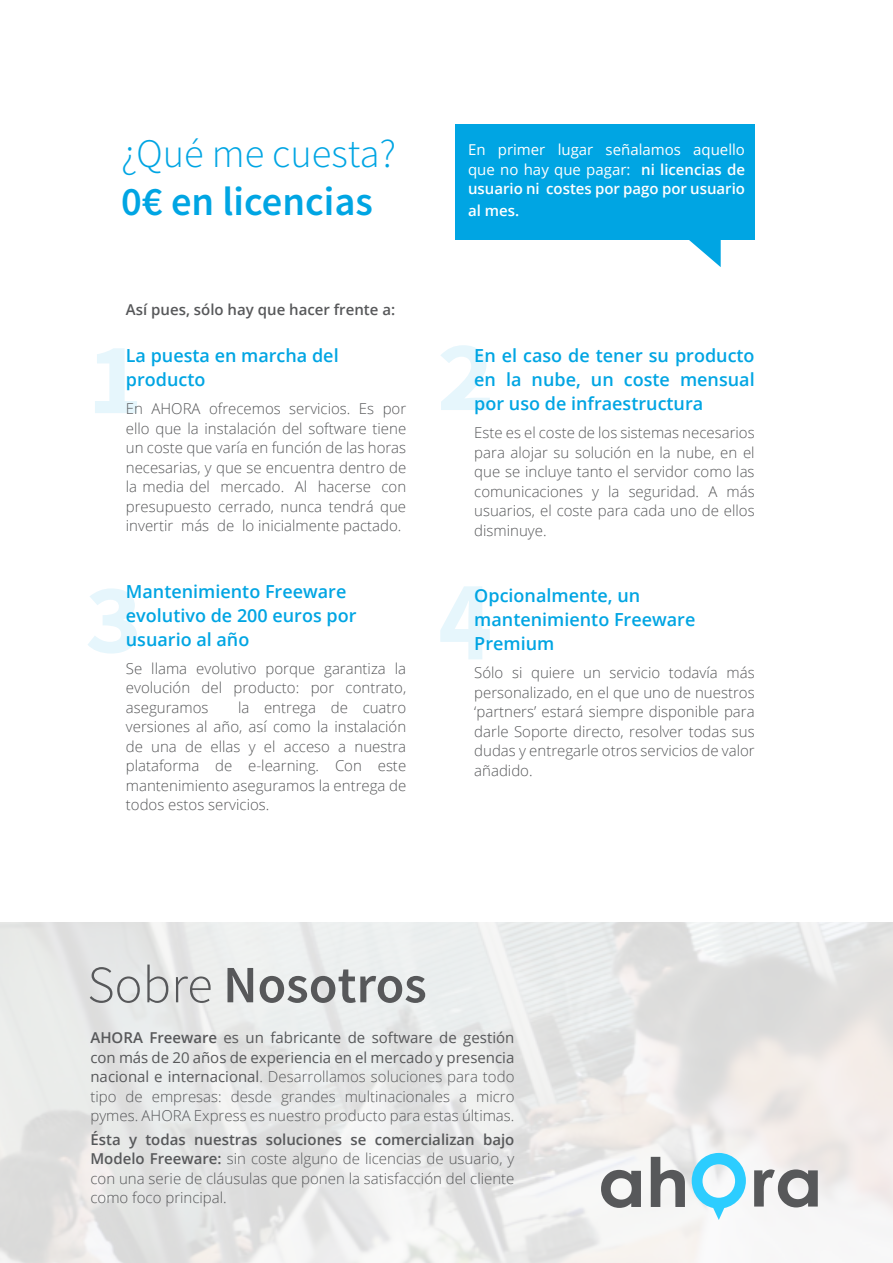
<style>
.page{position:relative;width:893px;height:1263px;background:#fff}
.page>*{position:absolute;margin:0;border:0;box-sizing:border-box;transform-origin:0 0}
.t1{font:600 52.5px "Source Sans Pro";color:#57585a}
.t2{font:300 40.5px/48.6px "Source Sans Pro";color:#00a5e3}
.t3{font:600 18px/24px "Open Sans";color:#00a5e3}
.t4{font:300 15px/19.5px "Open Sans";color:#57585a;text-align:justify}
.t5{font:15px/19.5px "Open Sans";color:#fff;text-align:justify}
.t6{font:600 15px "Open Sans";color:#57585a}
.t7{font:600 15px "Open Sans";color:#fff}
.s1{font-weight:600}
.s2{font-weight:300}
.s3{font-weight:400}
</style>
<div class="page">
<div style="left:455px;top:124px;width:300px;height:116px;background:#00a5e3"></div>
<svg style="left:95px;top:348px;width:42px;height:65px"></svg>
<svg style="left:441px;top:345px;width:49px;height:65px"></svg>
<svg style="left:88px;top:588px;width:49px;height:65px"></svg>
<svg style="left:440px;top:586px;width:50px;height:73px"></svg>
<svg style="left:692px;top:1153px;width:54px;height:67px"></svg>
<svg style="left:601px;top:1157px;width:84px;height:51px"></svg>
<svg style="left:754px;top:1169px;width:64px;height:38px"></svg>
<svg style="left:689px;top:240px;width:32px;height:27px"></svg>
<p class="t2" style="left:121px;top:129px;width:276px">¿Qué me cuesta?<br><span class="s1">0€ en licencias</span></p>
<p class="t6" style="left:126px;top:300px;width:271px">Así pues, sólo hay que hacer frente a:</p>
<p class="t3" style="left:126px;top:343px;width:214px">La puesta en marcha del producto</p>
<p class="t4" style="left:126px;top:398px;width:282px">En AHORA ofrecemos servicios. Es por ello que la instalación del software tiene un coste que varía en función de las horas necesarias, y que se encuentra dentro de la media del mercado. Al hacerse con presupuesto cerrado, nunca tendrá que invertir más de lo inicialmente pactado.</p>
<p class="t3" style="left:126px;top:579px;width:232px">Mantenimiento Freeware evolutivo de 200 euros por usuario al año</p>
<p class="t4" style="left:126px;top:658px;width:282px">Se llama evolutivo porque garantiza la evolución del producto: por contrato, aseguramos</p>
<p class="t4" style="left:126px;top:697px;width:282px;text-indent:112px">la entrega de cuatro versiones al año, así como la instalación de una de ellas y el acceso a nuestra plataforma de e-learning. Con este mantenimiento aseguramos la entrega de todos estos servicios.</p>
<p class="t5" style="left:468px;top:140px;width:278px">En primer lugar señalamos aquello que no hay que pagar: <span class="s1">ni licencias de usuario ni costes por pago por usuario</span></p>
<p class="t7" style="left:468px;top:200px;width:53px">al mes.</p>
<p class="t3" style="left:474px;top:343px;width:282px;text-align:justify">En el caso de tener su producto en la nube, un coste mensual por uso de infraestructura</p>
<p class="t4" style="left:474px;top:422px;width:282px">Este es el coste de los sistemas necesarios para alojar su solución en la nube, en el que se incluye tanto el servidor como las comunicaciones y la seguridad. A más usuarios, el coste para cada uno de ellos disminuye.</p>
<p class="t3" style="left:474px;top:583px;width:223px">Opcionalmente, un mantenimiento Freeware<br>Premium</p>
<p class="t4" style="left:474px;top:662px;width:282px">Sólo si quiere un servicio todavía más personalizado, en el que uno de nuestros ‘partners’ estará siempre disponible para darle Soporte directo, resolver todas sus dudas y entregarle otros servicios de valor añadido.</p>
<p class="t1" style="left:87px;top:952px;width:341px"><span class="s2">Sobre</span> Nosotros</p>
<p class="t4" style="left:90px;top:1027px;width:426px"><span class="s1">AHORA Freeware</span> <span class="s3">es un fabricante de software de gestión con más de 20 años de experiencia en el mercado y presencia nacional e internacional</span>. Desarrollamos soluciones para todo tipo de empresas: desde grandes multinacionales a micro pymes. AHORA Express es nuestro producto para estas últimas.</p>
<p class="t4" style="left:90px;top:1129px;width:426px"><span class="s1">Ésta y todas nuestras soluciones se comercializan bajo Modelo Freeware:</span> sin coste alguno de licencias de usuario, y con una serie de cláusulas que ponen la satisfacción del cliente como foco principal.</p>
</div>
